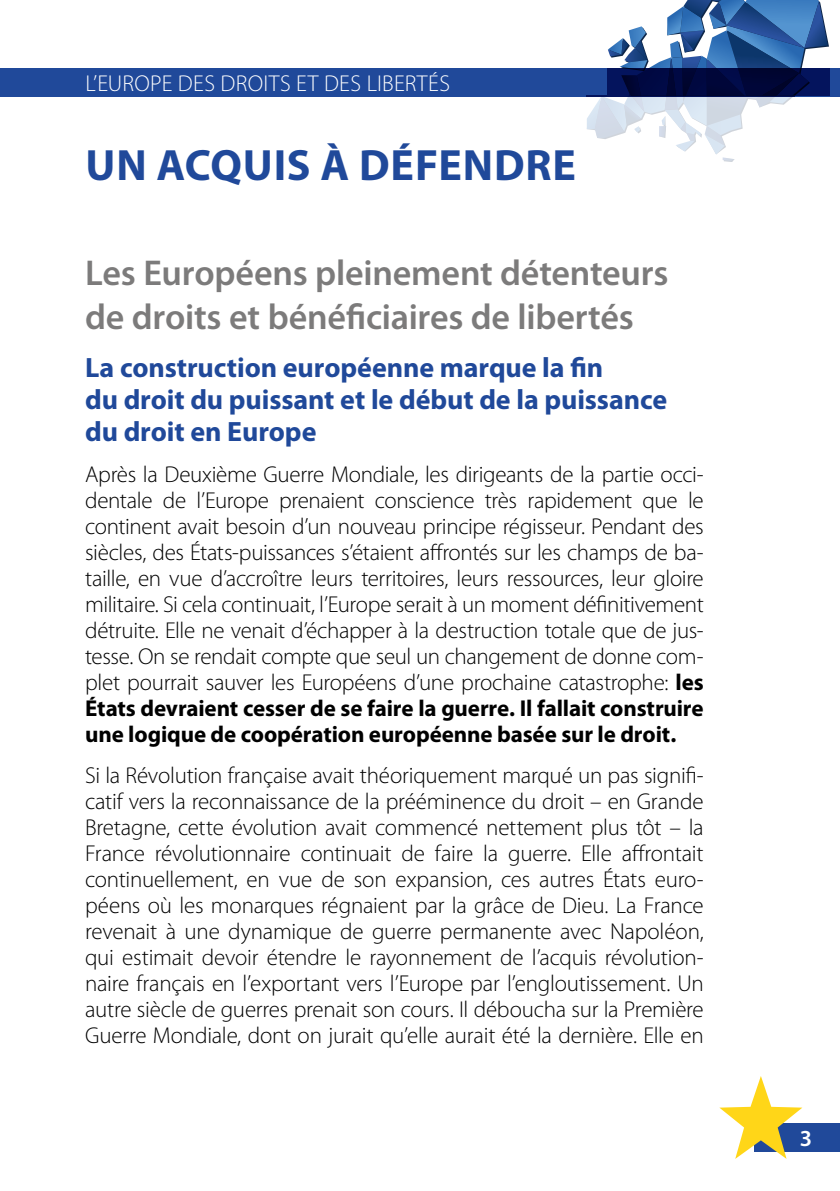
<style>
.page{position:relative;width:840px;height:1191px;background:#fff}
.page>*{position:absolute;margin:0;border:0;box-sizing:border-box;transform-origin:0 0}
.t1{font:700 44px "Myriad Pro";letter-spacing:.015em;color:#20499a}
.t2{font:600 36px/44px "Myriad Pro";letter-spacing:-.005em;color:#7c7b7b}
.t3{font:700 28px/32px "Myriad Pro";letter-spacing:-.005em;color:#20499a}
.t4{font:300 23px/26px "Myriad Pro";letter-spacing:-.015em;color:#000;text-align:justify}
.t5{font:300 23px "Myriad Pro";letter-spacing:.015em;color:#fff}
.t6{font:600 23px "Myriad Pro";color:#fff}
.s1{font-weight:700}
</style>
<div class="page">
<div style="left:754px;top:1123px;width:85px;height:28px;background:#20499a"></div>
<svg style="left:719px;top:1076px;width:82px;height:82px"></svg>
<div style="left:0;top:68px;width:839px;height:28px;background:#20499a"></div>
<svg style="left:586px;top:0;width:242px;height:162px"></svg>
<p class="t5" style="left:85px;top:69px;width:366px">L’Europe des droits et des libertés</p>
<h1 class="t1" style="left:85px;top:137px;width:487px">Un acquis à défendre</h1>
<h2 class="t2" style="left:85px;top:250px;width:584px">Les Européens pleinement détenteurs de droits et bénéficiaires de libertés</h2>
<p class="t3" style="left:85px;top:350px;width:583px">La construction européenne marque la fin<br>du droit du puissant et le début de la puissance du droit en Europe</p>
<p class="t4" style="left:85px;top:461px;width:619px">Après la Deuxième Guerre Mondiale, les dirigeants de la partie occi&shy;dentale de l’Europe prenaient conscience très rapidement que le continent avait besoin d’un nouveau principe régisseur. Pendant des siècles, des États-puissances s’étaient affrontés sur les champs de ba&shy;taille, en vue d’accroître leurs territoires, leurs ressources, leur gloire militaire. Si cela continuait, l’Europe serait à un moment définitivement détruite. Elle ne venait d’échapper à la destruction totale que de jus&shy;tesse. On se rendait compte que seul un changement de donne com&shy;plet pourrait sauver les Européens d’une prochaine catastrophe: <span class="s1">les États devraient cesser de se faire la guerre. Il fallait construire une logique de coopération européenne basée sur le droit.</span></p>
<p class="t4" style="left:85px;top:762px;width:620px">Si la Révolution française avait théoriquement marqué un pas signifi&shy;catif vers la reconnaissance de la prééminence du droit – en Grande Bretagne, cette évolution avait commencé nettement plus tôt – la France révolutionnaire continuait de faire la guerre. Elle affrontait continuellement, en vue de son expansion, ces autres États euro&shy;péens où les monarques régnaient par la grâce de Dieu. La France revenait à une dynamique de guerre permanente avec Napoléon, qui estimait devoir étendre le rayonnement de l’acquis révolution&shy;naire français en l’exportant vers l’Europe par l’engloutissement. Un autre siècle de guerres prenait son cours. Il déboucha sur la Première Guerre Mondiale, dont on jurait qu’elle aurait été la dernière. Elle en</p>
<p class="t6" style="left:799px;top:1123px;width:14px">3</p>
</div>
